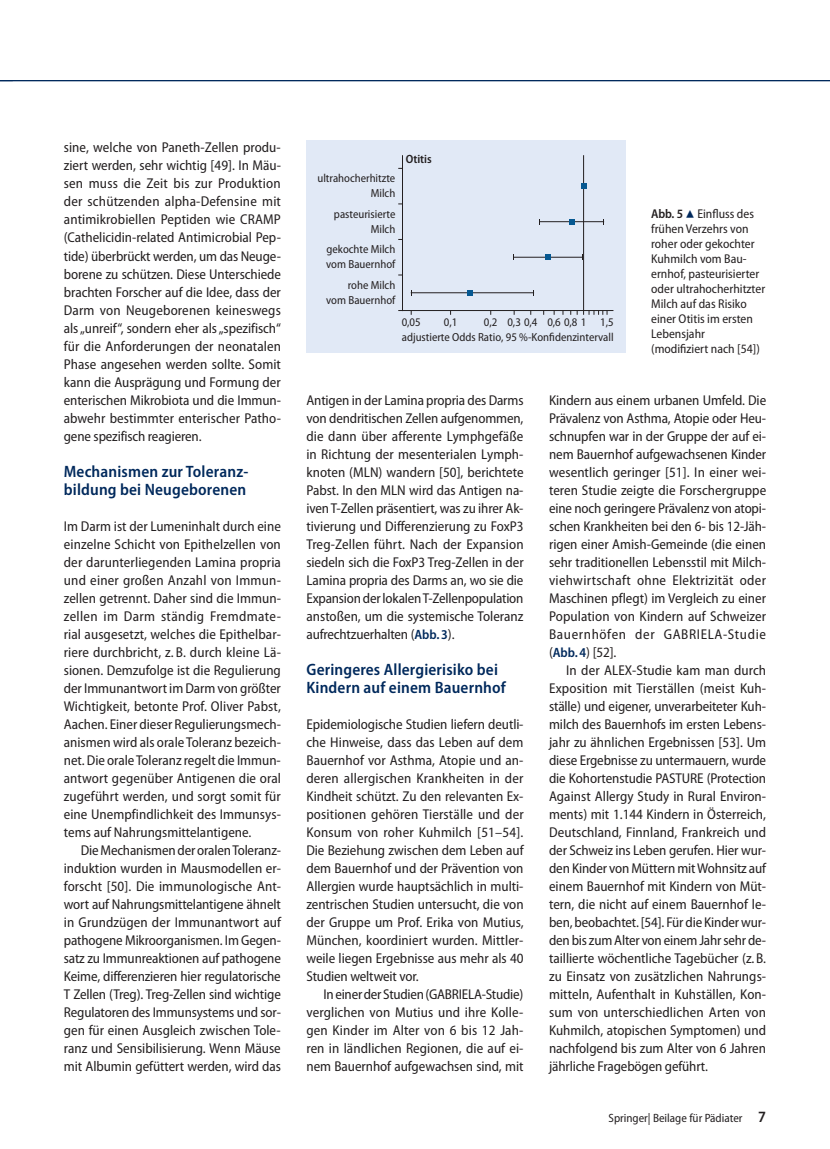
<style>
.page{position:relative;width:830px;height:1149px;background:#fff}
.page>*{position:absolute;margin:0;border:0;box-sizing:border-box;transform-origin:0 0}
.B_Zwischenhead{font:600 semi-condensed 16.5px/18px "Myriad Pro";letter-spacing:.01em;color:#00295c}
.B_Fließtext_mit_Einz{font:semi-condensed 14.25px/18px "Myriad Pro";letter-spacing:-.005em;color:#231f20;text-align:justify}
.B_Fließtext{font:semi-condensed 14.25px/18px "Myriad Pro";letter-spacing:-.005em;color:#231f20;text-align:justify}
.B_Abb_BU_mit_Nummeri{font:semi-condensed 12.75px/15px "Myriad Pro";color:#231f20}
.t1{font:semi-condensed 12px "Myriad Pro";color:#231f20}
.t2{font:600 semi-condensed 12px "Myriad Pro";color:#231f20}
.t3{font:semi-condensed 11.7px/15px "Myriad Pro";color:#231f20;text-align:right}
.s1{font-weight:600}
.s2{font-family:"S Buttons";font-stretch:normal;color:#00295c}
.s3{font-weight:600;font-size:13.5px;color:#00295c}
.s4{font-weight:600;font-size:15.75px}
</style>
<div class="page">
<hr style="left:0;top:80px;width:829px;height:1px;background:#00295c">
<div style="left:306px;top:140px;width:319px;height:213px;background:#e1e9f6"></div>
<hr style="left:402px;top:156px;width:1px;height:154px;background:#231f20">
<hr style="left:583px;top:156px;width:1px;height:154px;background:#231f20">
<hr style="left:402px;top:310px;width:210px;height:1px;background:#231f20">
<svg style="left:570px;top:311px;width:7px;height:4px"></svg>
<svg style="left:583px;top:311px;width:24px;height:4px"></svg>
<hr style="left:411px;top:292px;width:122px;height:1px;background:#231f20">
<svg style="left:467px;top:290px;width:6px;height:6px"></svg>
<hr style="left:513px;top:257px;width:69px;height:1px;background:#231f20">
<svg style="left:544px;top:254px;width:6px;height:6px"></svg>
<hr style="left:539px;top:221px;width:64px;height:1px;background:#231f20">
<svg style="left:568px;top:219px;width:6px;height:5px"></svg>
<svg style="left:581px;top:183px;width:5px;height:6px"></svg>
<p class="B_Fließtext_mit_Einz" style="left:64px;top:139px;width:219px">sine, welche von Paneth-Zellen produ&shy;ziert werden, sehr wichtig [49]. In Mäu&shy;sen muss die Zeit bis zur Produktion der schützenden alpha-Defensine mit antimikrobiellen Peptiden wie CRAMP (Cathelicidin-related Antimicrobial Pep&shy;tide) überbrückt werden, um das Neuge&shy;borene zu schützen. Diese Unterschiede brachten Forscher auf die Idee, dass der Darm von Neugeborenen keineswegs als „unreif“, sondern eher als „spezifisch“ für die Anforderungen der neonatalen Phase angesehen werden sollte. Somit kann die Ausprägung und Formung der enterischen Mikrobiota und die Immun&shy;abwehr bestimmter enterischer Patho&shy;gene spezifisch reagieren.</p>
<p class="B_Zwischenhead" style="left:64px;top:462px;width:186px">Mechanismen zur Toleranz&shy;bildung bei Neugeborenen</p>
<p class="B_Fließtext" style="left:64px;top:517px;width:218px">Im Darm ist der Lumeninhalt durch eine einzelne Schicht von Epithelzellen von der darunterliegenden Lamina propria und einer großen Anzahl von Immun&shy;zellen getrennt. Daher sind die Immun&shy;zellen im Darm ständig Fremdmate&shy;rial ausgesetzt, welches die Epithelbar&shy;riere durchbricht, z. B. durch kleine Lä&shy;sionen. Demzufolge ist die Regulierung der Immunantwort im Darm von größter Wichtigkeit, betonte Prof. Oliver Pabst, Aachen. Einer dieser Regulierungsmech&shy;anismen wird als orale Toleranz bezeich&shy;net. Die orale Toleranz regelt die Immun&shy;antwort gegenüber Antigenen die oral zugeführt werden, und sorgt somit für eine Unempfindlichkeit des Immunsys&shy;tems auf Nahrungsmittelantigene.</p>
<p class="B_Fließtext_mit_Einz" style="left:64px;top:841px;width:218px;text-indent:17px">Die Mechanismen der oralen Toleranz&shy;induktion wurden in Mausmodellen er&shy;forscht [50]. Die immunologische Ant&shy;wort auf Nahrungsmittelantigene ähnelt in Grundzügen der Immunantwort auf pathogene Mikroorganismen. Im Gegen&shy;satz zu Immunreaktionen auf pathogene Keime, differenzieren hier regulatorische T Zellen (Treg). Treg-Zellen sind wichtige Regulatoren des Immunsystems und sor&shy;gen für einen Ausgleich zwischen Tole&shy;ranz und Sensibilisierung. Wenn Mäuse mit Albumin gefüttert werden, wird das</p>
<p class="t3" style="left:317px;top:171px;width:79px">ultrahocherhitzte<br>Milch</p>
<p class="t3" style="left:334px;top:206px;width:63px">pasteurisierte<br>Milch</p>
<p class="t3" style="left:326px;top:242px;width:71px;text-align:left">gekochte Milch vom Bauernhof</p>
<p class="t3" style="left:326px;top:277px;width:71px">rohe Milch vom Bauernhof</p>
<p class="t2" style="left:405px;top:153px;width:27px">Otitis</p>
<p class="t3" style="left:401px;top:315px;width:21px">0,05</p>
<p class="t3" style="left:401px;top:315px;width:213px">0,2 0,3 0,4 0,6 0,8 1 1,5<br>adjustierte Odds Ratio, 95 %-Konfidenzintervall</p>
<p class="t3" style="left:443px;top:315px;width:15px">0,1</p>
<p class="B_Abb_BU_mit_Nummeri" style="left:651px;top:206px;width:115px"><span class="s1">Abb. 5</span> <span class="s2">8</span> Einfluss des frühen Verzehrs von roher oder gekochter<br>Kuhmilch vom Bau&shy;ernhof, pasteurisierter oder ultrahocherhitzter<br>Milch auf das Risiko einer Otitis im ersten<br>Lebensjahr (modifiziert nach [54])</p>
<p class="B_Fließtext_mit_Einz" style="left:306px;top:391px;width:219px">Antigen in der Lamina propria des Darms von dendritischen Zellen aufgenommen, die dann über afferente Lymphgefäße in Richtung der mesenterialen Lymph&shy;knoten (MLN) wandern [50], berichtete Pabst. In den MLN wird das Antigen na&shy;iven T-Zellen präsentiert, was zu ihrer Ak&shy;tivierung und Differenzierung zu FoxP3<br>Treg-Zellen führt. Nach der Expansion siedeln sich die FoxP3 Treg-Zellen in der Lamina propria des Darms an, wo sie die Expansion der lokalen T-Zellenpopulation anstoßen, um die systemische Toleranz aufrechtzuerhalten (<span class="s3">Abb. 3</span>).</p>
<p class="B_Zwischenhead" style="left:306px;top:660px;width:201px">Geringeres Allergierisiko bei<br>Kindern auf einem Bauernhof</p>
<p class="B_Fließtext" style="left:306px;top:715px;width:219px">Epidemiologische Studien liefern deutli&shy;che Hinweise, dass das Leben auf dem Bauernhof vor Asthma, Atopie und an&shy;deren allergischen Krankheiten in der Kindheit schützt. Zu den relevanten Ex&shy;positionen gehören Tierställe und der Konsum von roher Kuhmilch [51–54].<br>Die Beziehung zwischen dem Leben auf dem Bauernhof und der Prävention von Allergien wurde hauptsächlich in multi&shy;zentrischen Studien untersucht, die von der Gruppe um Prof. Erika von Mutius, München, koordiniert wurden. Mittler&shy;weile liegen Ergebnisse aus mehr als 40<br>Studien weltweit vor.</p>
<p class="B_Fließtext_mit_Einz" style="left:306px;top:985px;width:218px;text-indent:17px">In einer der Studien (GABRIELA-Studie) verglichen von Mutius und ihre Kolle&shy;gen Kinder im Alter von 6 bis 12 Jah&shy;ren in ländlichen Regionen, die auf ei&shy;nem Bauernhof aufgewachsen sind, mit</p>
<p class="B_Fließtext_mit_Einz" style="left:549px;top:391px;width:218px">Kindern aus einem urbanen Umfeld. Die Prävalenz von Asthma, Atopie oder Heu&shy;schnupfen war in der Gruppe der auf ei&shy;nem Bauernhof aufgewachsenen Kinder wesentlich geringer [51]. In einer wei&shy;teren Studie zeigte die Forschergruppe eine noch geringere Prävalenz von atopi&shy;schen Krankheiten bei den 6- bis 12-Jäh&shy;rigen einer Amish-Gemeinde (die einen sehr traditionellen Lebensstil mit Milch&shy;viehwirtschaft ohne Elektrizität oder Maschinen pflegt) im Vergleich zu einer Population von Kindern auf Schweizer Bauernhöfen der GABRIELA-Studie (<span class="s3">Abb. 4</span>) [52].</p>
<p class="B_Fließtext_mit_Einz" style="left:549px;top:661px;width:218px;text-indent:17px">In der ALEX-Studie kam man durch Exposition mit Tierställen (meist Kuh&shy;ställe) und eigener, unverarbeiteter Kuh&shy;milch des Bauernhofs im ersten Lebens&shy;jahr zu ähnlichen Ergebnissen [53]. Um diese Ergebnisse zu untermauern, wurde die Kohortenstudie PASTURE (Protection Against Allergy Study in Rural Environ&shy;ments) mit 1.144 Kindern in Österreich, Deutschland, Finnland, Frankreich und der Schweiz ins Leben gerufen. Hier wur&shy;den Kinder von Müttern mit Wohnsitz auf einem Bauernhof mit Kindern von Müt&shy;tern, die nicht auf einem Bauernhof le&shy;ben, beobachtet. [54]. Für die Kinder wur&shy;den bis zum Alter von einem Jahr sehr de&shy;taillierte wöchentliche Tagebücher (z.B. zu Einsatz von zusätzlichen Nahrungs&shy;mitteln, Aufenthalt in Kuhställen, Kon&shy;sum von unterschiedlichen Arten von Kuhmilch, atopischen Symptomen) und nachfolgend bis zum Alter von 6 Jahren jährliche Fragebögen geführt.</p>
<p class="t1" style="left:608px;top:1111px;width:159px">Springer| Beilage für Pädiater <span class="s4">7</span></p>
</div>
